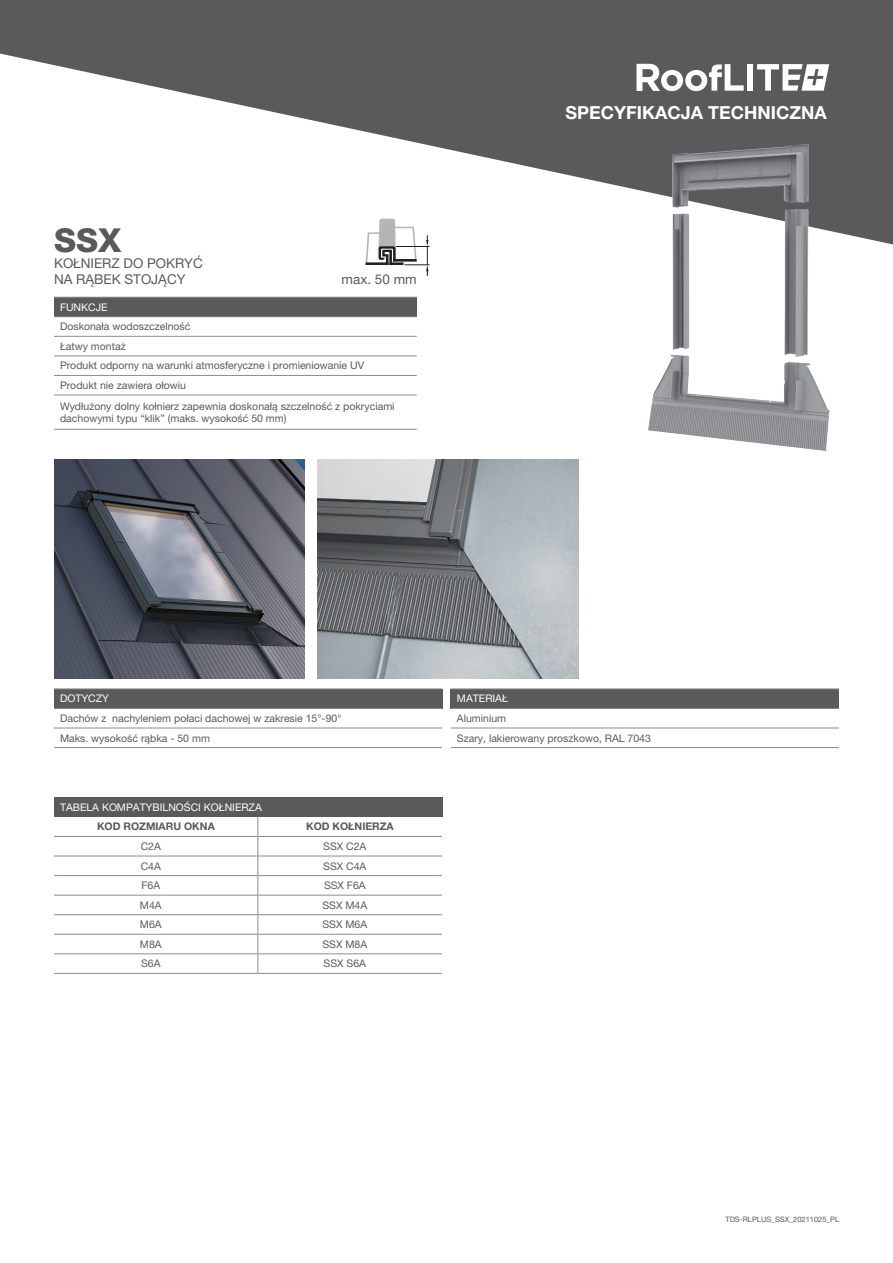
<style>
.page{position:relative;width:893px;height:1263px;background:#fff}
.page>*{position:absolute;margin:0;border:0;box-sizing:border-box;transform-origin:0 0}
.t1{font:800 33px "Helvetica Neue LT Pro";color:#5a5a5c}
.t2{font:700 18px "Helvetica Neue LT Pro";color:#fff}
.t3{font:13.5px "Helvetica Neue LT Pro";color:#5a5a5c}
.t4{font:10.5px/12.6px "Helvetica Neue LT Pro";color:#5a5a5c}
.t5{font:10.5px "Helvetica Neue LT Pro";color:#fff}
.t6{font:700 10.5px "Helvetica Neue LT Pro";color:#5a5a5c}
.t7{font:7.5px "Helvetica Neue LT Pro";color:#5a5a5c}
</style>
<div class="page">
<svg style="left:0;top:0;width:893px;height:244px;fill:#5a5a5c"></svg>
<div style="left:54px;top:297px;width:363px;height:20px;background:#5a5a5c"></div>
<hr style="left:54px;top:297px;width:363px;height:1px;background:#8a8d8f">
<hr style="left:54px;top:316px;width:363px;height:1px;background:#8a8d8f">
<hr style="left:54px;top:336px;width:363px;height:1px;background:#8a8d8f">
<hr style="left:54px;top:356px;width:363px;height:1px;background:#8a8d8f">
<hr style="left:54px;top:375px;width:363px;height:1px;background:#8a8d8f">
<hr style="left:54px;top:395px;width:363px;height:1px;background:#8a8d8f">
<hr style="left:54px;top:429px;width:363px;height:1px;background:#8a8d8f">
<img style="left:318px;top:459px;width:260px;height:219px">
<img style="left:54px;top:459px;width:251px;height:219px">
<div style="left:54px;top:689px;width:388px;height:19px;background:#5a5a5c"></div>
<hr style="left:54px;top:689px;width:388px;height:1px;background:#8a8d8f">
<hr style="left:54px;top:708px;width:388px;height:1px;background:#8a8d8f">
<hr style="left:54px;top:728px;width:388px;height:1px;background:#8a8d8f">
<hr style="left:54px;top:747px;width:388px;height:1px;background:#8a8d8f">
<div style="left:451px;top:689px;width:388px;height:19px;background:#5a5a5c"></div>
<hr style="left:451px;top:689px;width:388px;height:1px;background:#8a8d8f">
<hr style="left:451px;top:708px;width:388px;height:1px;background:#8a8d8f">
<hr style="left:451px;top:728px;width:388px;height:1px;background:#8a8d8f">
<hr style="left:451px;top:747px;width:388px;height:1px;background:#8a8d8f">
<div style="left:54px;top:797px;width:388px;height:20px;background:#5a5a5c"></div>
<hr style="left:54px;top:856px;width:204px;height:1px;background:#8a8d8f">
<hr style="left:258px;top:856px;width:184px;height:1px;background:#8a8d8f">
<hr style="left:54px;top:875px;width:204px;height:1px;background:#8a8d8f">
<hr style="left:258px;top:875px;width:184px;height:1px;background:#8a8d8f">
<hr style="left:54px;top:895px;width:204px;height:1px;background:#8a8d8f">
<hr style="left:258px;top:895px;width:184px;height:1px;background:#8a8d8f">
<hr style="left:54px;top:914px;width:204px;height:1px;background:#8a8d8f">
<hr style="left:258px;top:914px;width:184px;height:1px;background:#8a8d8f">
<hr style="left:54px;top:934px;width:204px;height:1px;background:#8a8d8f">
<hr style="left:258px;top:934px;width:184px;height:1px;background:#8a8d8f">
<hr style="left:54px;top:953px;width:204px;height:1px;background:#8a8d8f">
<hr style="left:258px;top:953px;width:184px;height:1px;background:#8a8d8f">
<hr style="left:54px;top:973px;width:204px;height:1px;background:#8a8d8f">
<hr style="left:258px;top:973px;width:184px;height:1px;background:#8a8d8f">
<hr style="left:54px;top:836px;width:204px;height:1px;background:#8a8d8f">
<hr style="left:258px;top:836px;width:184px;height:1px;background:#8a8d8f">
<svg style="left:258px;top:817px;width:1px;height:156px"></svg>
<img style="left:607px;top:45px;width:263px;height:406px">
<svg style="left:365px;top:219px;width:64px;height:57px"></svg>
<p class="t1" style="left:54px;top:221px;width:69px">SSX</p>
<p class="t3" style="left:54px;top:255px;width:150px">KOŁNIERZ DO POKRYĆ</p>
<p class="t3" style="left:54px;top:272px;width:133px">NA RĄBEK STOJĄCY</p>
<p class="t5" style="left:60px;top:301px;width:49px">FUNKCJE</p>
<p class="t4" style="left:60px;top:320px;width:132px">Doskonała wodoszczelność</p>
<p class="t4" style="left:60px;top:340px;width:67px">Łatwy montaż</p>
<p class="t4" style="left:60px;top:359px;width:306px">Produkt odporny na warunki atmosferyczne i promieniowanie UV</p>
<p class="t4" style="left:60px;top:379px;width:127px">Produkt nie zawiera ołowiu</p>
<p class="t4" style="left:60px;top:399px;width:336px">Wydłużony dolny kołnierz zapewnia doskonałą szczelność z pokryciami dachowymi typu “klik” (maks. wysokość 50 mm)</p>
<p class="t3" style="left:342px;top:271px;width:77px">max. 50 mm</p>
<h2 class="t2" style="left:566px;top:102px;width:263px">SPECYFIKACJA TECHNICZNA</h2>
<p class="t5" style="left:60px;top:692px;width:51px">DOTYCZY</p>
<p class="t4" style="left:60px;top:712px;width:283px">Dachów z nachyleniem połaci dachowej w zakresie 15°-90°</p>
<p class="t4" style="left:60px;top:731px;width:151px">Maks. wysokość rąbka - 50 mm</p>
<p class="t5" style="left:60px;top:801px;width:203px">TABELA KOMPATYBILNOŚCI KOŁNIERZA</p>
<p class="t6" style="left:97px;top:820px;width:119px">KOD ROZMIARU OKNA</p>
<p class="t6" style="left:306px;top:820px;width:89px">KOD KOŁNIERZA</p>
<p class="t4" style="left:141px;top:840px;width:22px">C2A</p>
<p class="t4" style="left:323px;top:840px;width:45px">SSX C2A</p>
<p class="t4" style="left:141px;top:859px;width:22px">C4A</p>
<p class="t4" style="left:323px;top:859px;width:45px">SSX C4A</p>
<p class="t4" style="left:141px;top:879px;width:20px">F6A</p>
<p class="t4" style="left:324px;top:879px;width:43px">SSX F6A</p>
<p class="t4" style="left:140px;top:898px;width:23px">M4A</p>
<p class="t4" style="left:322px;top:898px;width:46px">SSX M4A</p>
<p class="t4" style="left:140px;top:918px;width:23px">M6A</p>
<p class="t4" style="left:322px;top:918px;width:46px">SSX M6A</p>
<p class="t4" style="left:140px;top:938px;width:23px">M8A</p>
<p class="t4" style="left:322px;top:938px;width:46px">SSX M8A</p>
<p class="t4" style="left:141px;top:957px;width:21px">S6A</p>
<p class="t4" style="left:324px;top:957px;width:44px">SSX S6A</p>
<p class="t5" style="left:457px;top:692px;width:52px">MATERIAŁ</p>
<p class="t4" style="left:457px;top:712px;width:51px">Aluminium</p>
<p class="t4" style="left:457px;top:731px;width:196px">Szary, lakierowany proszkowo, RAL 7043</p>
<p class="t7" style="left:725px;top:1214px;width:115px">TDS-RLPLUS_SSX_20211025_PL</p>
</div>
